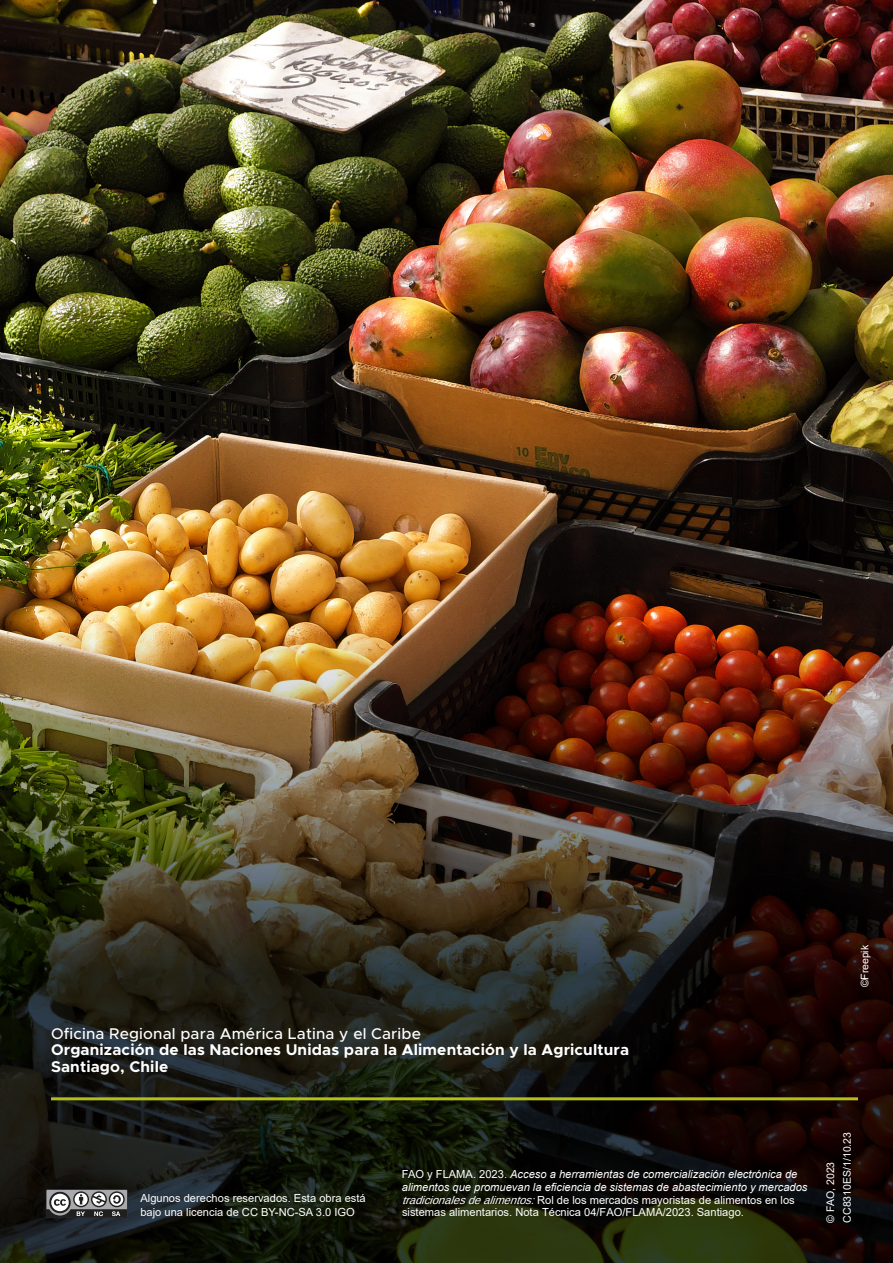
<style>
.page{position:relative;width:893px;height:1263px;background:#fff}
.page>*{position:absolute;margin:0;border:0;box-sizing:border-box;transform-origin:0 0}
.TEXTO_CENTRAL{font:700 15.6px/16.6px "Metropolis";letter-spacing:.01em;color:#fff}
.t1{font:11.1px/12px "Arial";color:#fff}
.t2{font:italic 11.1px/13.4px "Arial";color:#fff}
.t3{font:10.5px "Arial";color:#fff}
.s1{font-weight:500}
.s2{font-style:normal}
.s3{font-family:"Liberation Sans";font-style:italic}
</style>
<div class="page">
<img style="left:0;top:0;width:893px;height:604px">
<img style="left:0;top:604px;width:893px;height:659px">
<svg style="left:46px;top:1189px;width:82px;height:29px;background:#7c7b7c"></svg>
<hr style="left:51px;top:1097px;width:807px;height:3px;background:#b3bf17">
<p class="TEXTO_CENTRAL" style="left:51px;top:1025px;width:580px"><span class="s1">Oficina Regional para América Latina y el Caribe<br></span>Organización de las Naciones Unidas para la Alimentación y la Agricultura<br>Santiago, Chile</p>
<p class="t3" style="left:858px;top:987px;width:44px;rotate:-90deg">©Freepik</p>
<p class="t1" style="left:140px;top:1192px;width:227px">Algunos derechos reservados. Esta obra está</p>
<p class="t1" style="left:140px;top:1205px;width:216px">bajo una licencia de CC BY-NC-SA 3.0 IGO</p>
<p class="t2" style="left:402px;top:1167px;width:407px"><span class="s2">FAO y FLAMA. 2023.</span> Acceso a herramientas de comercialización electrónica de alimentos que promuevan la eficiencia de sistemas de abastecimiento y mercados</p>
<p class="t1" style="left:402px;top:1194px;width:394px"><span class="s3">tradicionalesdealimentos:</span>Rol de los mercados mayoristas de alimentos en los sistemas alimentarios. Nota Técnica 04/FAO/FLAMA/2023. Santiago.</p>
<p class="t3" style="left:840px;top:1222px;width:92px;rotate:-90deg">CC8310ES/1/10.23</p>
<p class="t3" style="left:823px;top:1222px;width:62px;rotate:-90deg">© FAO, 2023</p>
</div>
